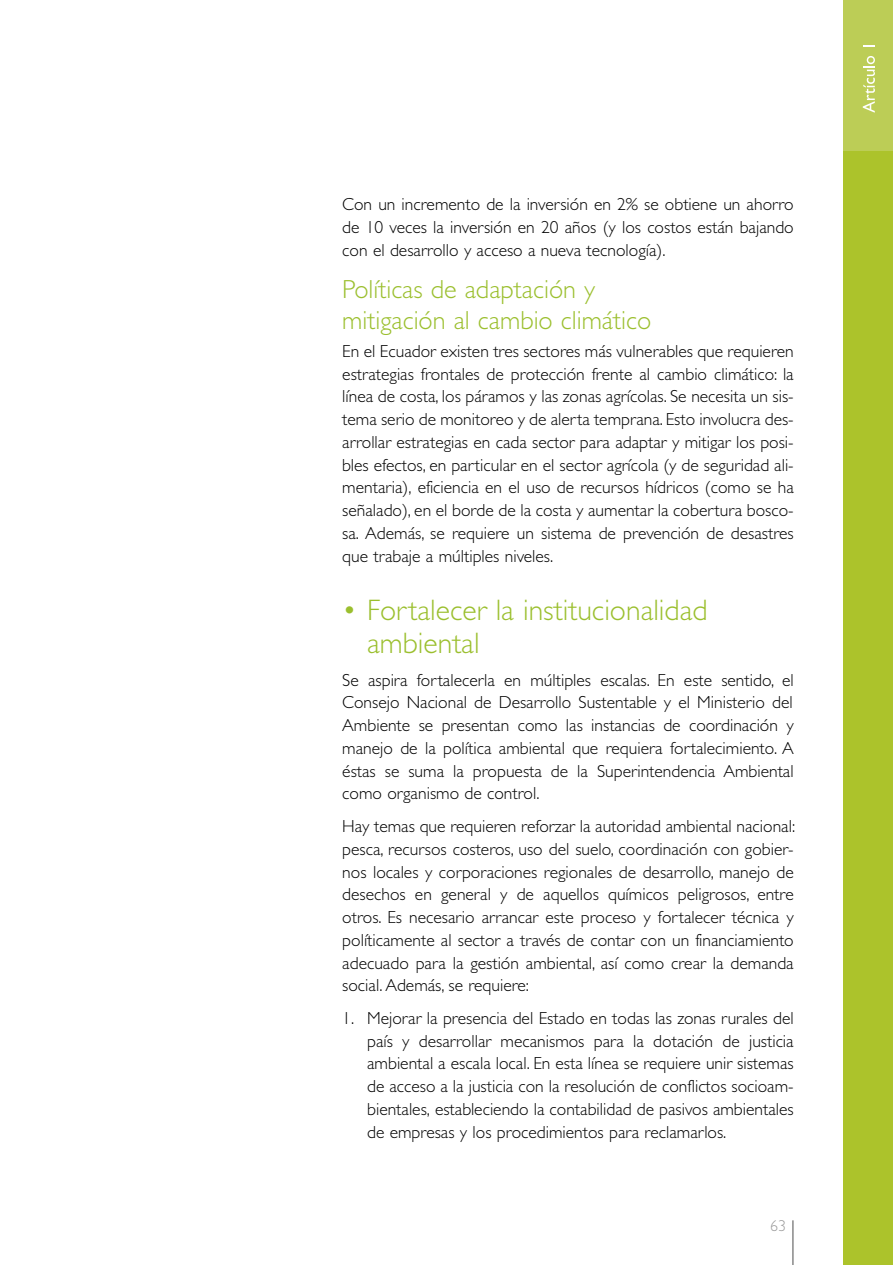
<style>
.page{position:relative;width:893px;height:1265px;background:#fff}
.page>*{position:absolute;margin:0;border:0;box-sizing:border-box;transform-origin:0 0}
.t1{font:300 29.75px/33.2px "Gill Sans";color:#9bbf2e}
.t2{font:300 26.25px/31.5px "Gill Sans";color:#9bbf2e}
.t3{font:300 17.5px/22.8px "Gill Sans";color:#000;text-align:justify}
.t4{font:300 15.75px "Gill Sans";color:#999}
</style>
<div class="page">
<div style="left:843px;top:0;width:50px;height:1265px;background:#acc32b"></div>
<div style="left:843px;top:0;width:50px;height:151px;background:#bccd56"></div>
<svg style="left:863px;top:56px;width:12px;height:57px"></svg>
<svg style="left:863px;top:45px;width:12px;height:2px"></svg>
<hr style="left:792px;top:1220px;width:2px;height:45px;background:#999">
<p class="t3" style="left:342px;top:195px;width:453px">Con un incremento de la inversión en 2% se obtiene un ahorro de 10 veces la inversión en 20 años (y los costos están bajando con el desarrollo y acceso a nueva tecnología).</p>
<h2 class="t2" style="left:342px;top:275px;width:310px">Políticas de adaptación y mitigación al cambio climático</h2>
<p class="t3" style="left:342px;top:341px;width:453px">En el Ecuador existen tres sectores más vulnerables que requieren estrategias frontales de protección frente al cambio climático: la línea de costa, los páramos y las zonas agrícolas. Se necesita un sis&shy;tema serio de monitoreo y de alerta temprana. Esto involucra des&shy;arrollar estrategias en cada sector para adaptar y mitigar los posi&shy;bles efectos, en particular en el sector agrícola (y de seguridad ali&shy;mentaria), eficiencia en el uso de recursos hídricos (como se ha señalado), en el borde de la costa y aumentar la cobertura bosco&shy;sa. Además, se requiere un sistema de prevención de desastres que trabaje a múltiples niveles.</p>
<h1 class="t1" style="left:367px;top:596px;width:342px;text-indent:-25px">• Fortalecer la institucionalidad ambiental</h1>
<p class="t3" style="left:342px;top:670px;width:453px">Se aspira fortalecerla en múltiples escalas. En este sentido, el Consejo Nacional de Desarrollo Sustentable y el Ministerio del Ambiente se presentan como las instancias de coordinación y manejo de la política ambiental que requiera fortalecimiento. A éstas se suma la propuesta de la Superintendencia Ambiental como organismo de control.</p>
<p class="t3" style="left:342px;top:816px;width:454px">Hay temas que requieren reforzar la autoridad ambiental nacional: pesca, recursos costeros, uso del suelo, coordinación con gobier&shy;nos locales y corporaciones regionales de desarrollo, manejo de desechos en general y de aquellos químicos peligrosos, entre otros. Es necesario arrancar este proceso y fortalecer técnica y políticamente al sector a través de contar con un financiamiento adecuado para la gestión ambiental, así como crear la demanda social. Además, se requiere:</p>
<p class="t3" style="left:367px;top:1008px;width:428px;text-indent:-25px">1. Mejorar la presencia del Estado en todas las zonas rurales del país y desarrollar mecanismos para la dotación de justicia ambiental a escala local. En esta línea se requiere unir sistemas de acceso a la justicia con la resolución de conflictos socioam&shy;bientales, estableciendo la contabilidad de pasivos ambientales de empresas y los procedimientos para reclamarlos.</p>
<p class="t4" style="left:770px;top:1220px;width:17px">63</p>
</div>
